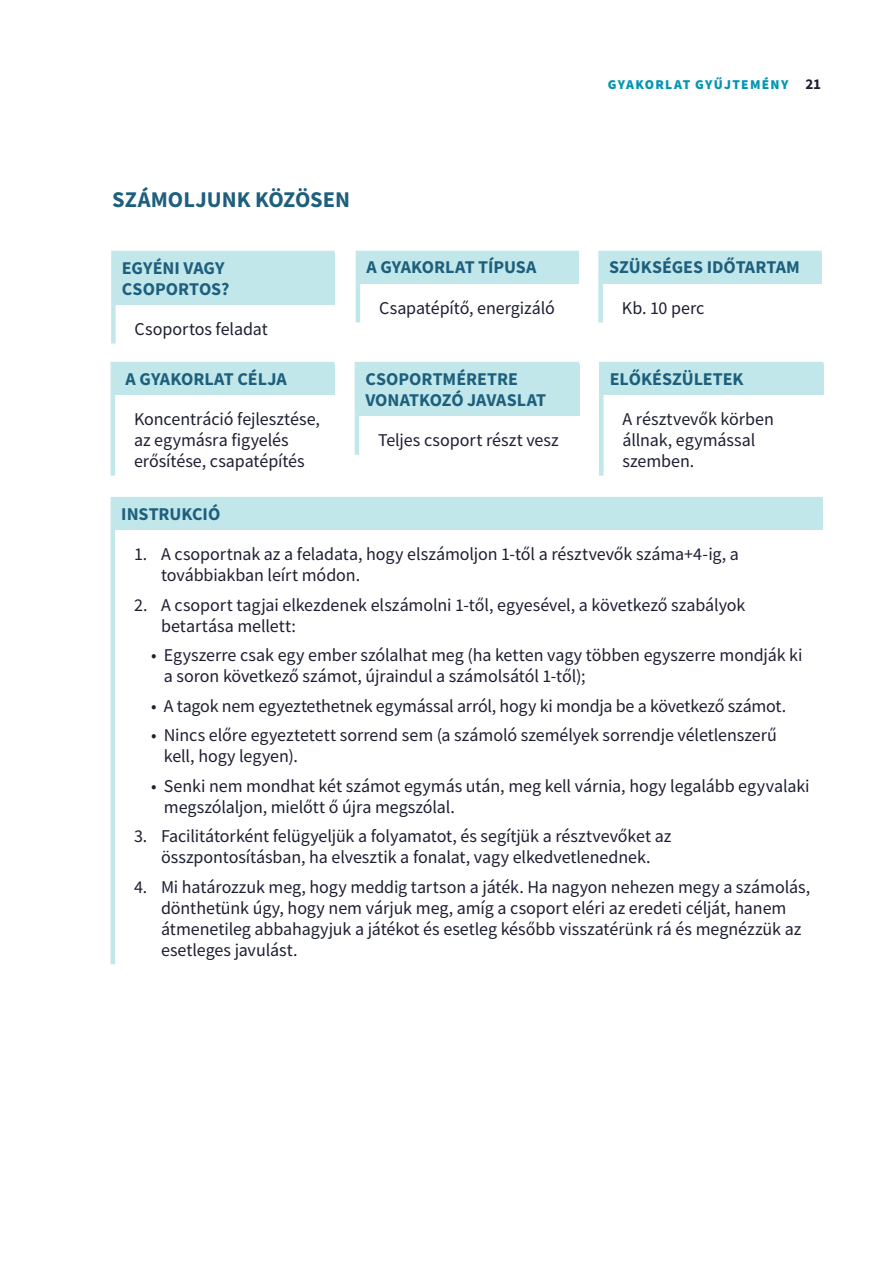
<style>
.page{position:relative;width:893px;height:1263px;background:#fff}
.page>*{position:absolute;margin:0;border:0;box-sizing:border-box;transform-origin:0 0}
.t1{font:700 22.5px "Source Sans Pro";color:#1d5f7c}
.t2{font:18px/21px "Source Sans Pro";letter-spacing:-.005em;color:#1d1f32}
.t3{font:700 18px/21px "Source Sans Pro";color:#1d5f7c}
.t4{font:900 13.5px "Source Sans Pro";letter-spacing:.095em;color:#0096b1}
.s1{font-weight:700;font-size:15px;color:#1d1f32}
</style>
<div class="page">
<div style="left:113px;top:364px;width:221px;height:31px;background:#c1e7eb"></div>
<hr style="left:111px;top:362px;width:223px;height:4px;background:#c1e7eb">
<hr style="left:111px;top:366px;width:4px;height:29px;background:#c1e7eb">
<hr style="left:111px;top:395px;width:4px;height:81px;background:#c1e7eb">
<div style="left:113px;top:499px;width:710px;height:31px;background:#c1e7eb"></div>
<hr style="left:111px;top:497px;width:712px;height:4px;background:#c1e7eb">
<hr style="left:111px;top:501px;width:4px;height:29px;background:#c1e7eb">
<hr style="left:111px;top:530px;width:4px;height:434px;background:#c1e7eb">
<div style="left:357px;top:364px;width:222px;height:52px;background:#c1e7eb"></div>
<hr style="left:355px;top:362px;width:224px;height:4px;background:#c1e7eb">
<hr style="left:355px;top:366px;width:4px;height:50px;background:#c1e7eb">
<hr style="left:355px;top:416px;width:4px;height:39px;background:#c1e7eb">
<div style="left:601px;top:364px;width:223px;height:31px;background:#c1e7eb"></div>
<hr style="left:599px;top:362px;width:225px;height:4px;background:#c1e7eb">
<hr style="left:599px;top:366px;width:4px;height:29px;background:#c1e7eb">
<hr style="left:599px;top:395px;width:4px;height:81px;background:#c1e7eb">
<div style="left:358px;top:253px;width:221px;height:30px;background:#c1e7eb"></div>
<hr style="left:356px;top:251px;width:223px;height:4px;background:#c1e7eb">
<hr style="left:356px;top:255px;width:4px;height:28px;background:#c1e7eb">
<hr style="left:356px;top:283px;width:4px;height:39px;background:#c1e7eb">
<div style="left:113px;top:253px;width:221px;height:51px;background:#c1e7eb"></div>
<hr style="left:111px;top:251px;width:223px;height:4px;background:#c1e7eb">
<div style="left:111px;top:255px;width:5px;height:49px;background:#c1e7eb"></div>
<div style="left:111px;top:304px;width:5px;height:40px;background:#c1e7eb"></div>
<div style="left:601px;top:253px;width:221px;height:30px;background:#c1e7eb"></div>
<hr style="left:598px;top:251px;width:224px;height:4px;background:#c1e7eb">
<div style="left:598px;top:255px;width:5px;height:28px;background:#c1e7eb"></div>
<div style="left:598px;top:283px;width:5px;height:39px;background:#c1e7eb"></div>
<p class="t1" style="left:112px;top:184px;width:239px">SZÁMOLJUNK KÖZÖSEN</p>
<p class="t3" style="left:122px;top:257px;width:109px">EGYÉNI VAGY<br>CSOPORTOS?</p>
<p class="t2" style="left:135px;top:318px;width:135px">Csoportos feladat</p>
<p class="t3" style="left:366px;top:257px;width:171px">A GYAKORLAT TÍPUSA</p>
<p class="t2" style="left:379px;top:297px;width:177px">Csapatépítő, energizáló</p>
<p class="t4" style="left:608px;top:75px;width:215px">GYAKORLAT GYŰJTEMÉNY <span class="s1">21</span></p>
<p class="t3" style="left:609px;top:257px;width:192px">SZÜKSÉGES IDŐTARTAM</p>
<p class="t2" style="left:622px;top:297px;width:84px">Kb. 10 perc</p>
<p class="t3" style="left:126px;top:368px;width:163px">A GYAKORLAT CÉLJA</p>
<p class="t2" style="left:134px;top:409px;width:187px">Koncentráció fejlesztése, az egymásra figyelés erősítése, csapatépítés</p>
<p class="t3" style="left:121px;top:503px;width:100px">INSTRUKCIÓ</p>
<p class="t2" style="left:161px;top:544px;width:579px;text-indent:-27px">1. A csoportnak az a feladata, hogy elszámoljon 1-től a résztvevők száma+4-ig, a továbbiakban leírt módon.</p>
<p class="t2" style="left:161px;top:594px;width:586px;text-indent:-27px">2. A csoport tagjai elkezdenek elszámolni 1-től, egyesével, a következő szabályok betartása mellett:</p>
<p class="t2" style="left:164px;top:645px;width:640px;text-indent:-13px">• Egyszerre csak egy ember szólalhat meg (ha ketten vagy többen egyszerre mondják ki a soron következő számot, újraindul a számolsától 1-től);</p>
<p class="t2" style="left:151px;top:695px;width:637px">• A tagok nem egyeztethetnek egymással arról, hogy ki mondja be a következő számot.</p>
<p class="t2" style="left:164px;top:725px;width:615px;text-indent:-13px">• Nincs előre egyeztetett sorrend sem (a számoló személyek sorrendje véletlenszerű kell, hogy legyen).</p>
<p class="t2" style="left:164px;top:775px;width:647px;text-indent:-13px">• Senki nem mondhat két számot egymás után, meg kell várnia, hogy legalább egyvalaki megszólaljon, mielőtt ő újra megszólal.</p>
<p class="t2" style="left:134px;top:826px;width:539px;text-align:center">3. Facilitátorként felügyeljük a folyamatot, és segítjük a résztvevőket az összpontosításban, ha elvesztik a fonalat, vagy elkedvetlenednek.</p>
<p class="t2" style="left:161px;top:876px;width:651px;text-indent:-27px">4. Mi határozzuk meg, hogy meddig tartson a játék. Ha nagyon nehezen megy a számolás, dönthetünk úgy, hogy nem várjuk meg, amíg a csoport eléri az eredeti célját, hanem átmenetileg abbahagyjuk a játékot és esetleg később visszatérünk rá és megnézzük az esetleges javulást.</p>
<p class="t3" style="left:365px;top:368px;width:182px">CSOPORTMÉRETRE<br>VONATKOZÓ JAVASLAT</p>
<p class="t2" style="left:378px;top:430px;width:182px">Teljes csoport részt vesz</p>
<p class="t3" style="left:610px;top:368px;width:135px">ELŐKÉSZÜLETEK</p>
<p class="t2" style="left:622px;top:409px;width:153px">A résztvevők körben állnak, egymással szemben.</p>
</div>
